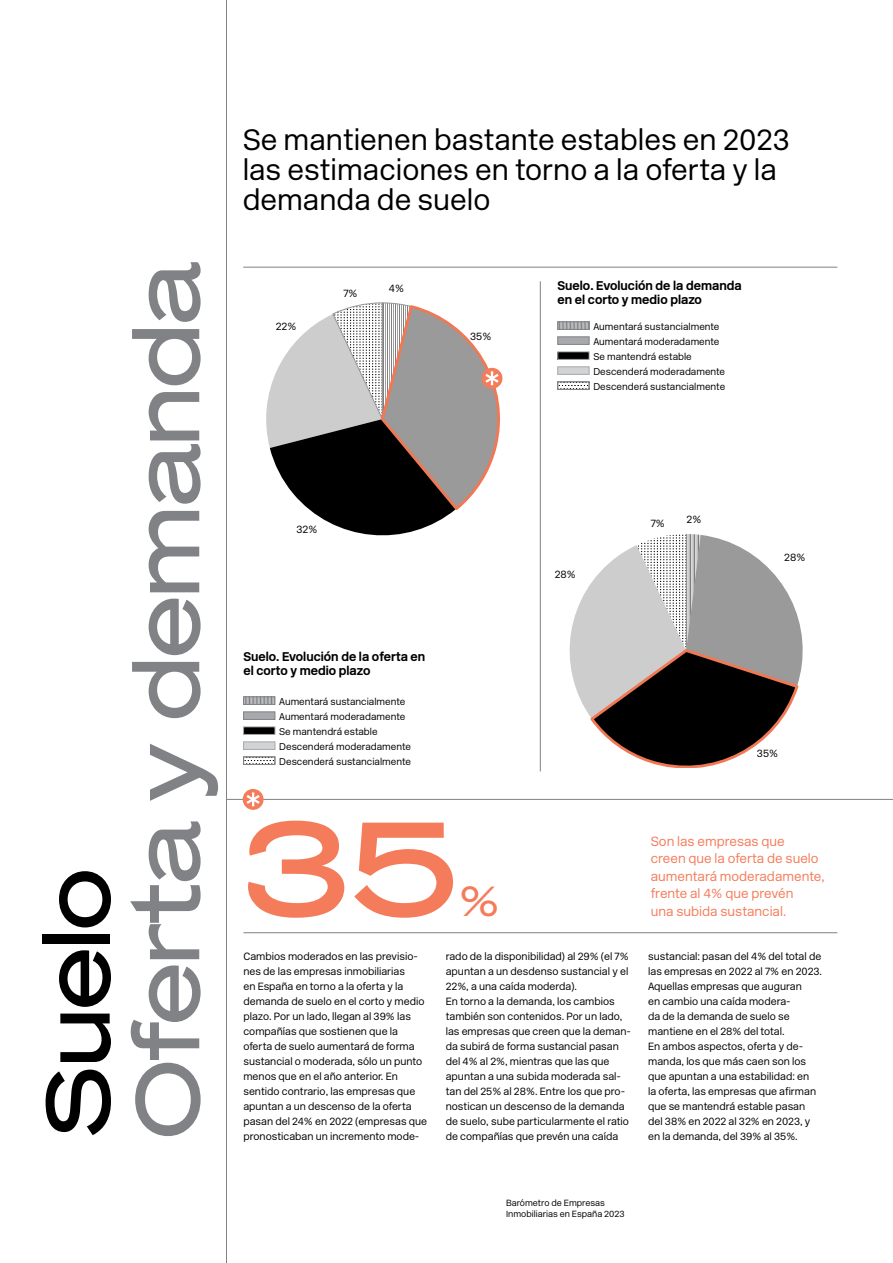
<style>
.page{position:relative;width:893px;height:1263px;background:#fff}
.page>*{position:absolute;margin:0;border:0;box-sizing:border-box;transform-origin:0 0}
.t1{font:133.05px "Mars Extended";color:#f47c5b}
.t2{font:89.55px "Mars Extended";letter-spacing:-.03em;color:#808285}
.t3{font:89.55px "Mars Extended";letter-spacing:-.03em;color:#000}
.t4{font:42px "Mars Extended";color:#f47c5b}
.t5{font:300 29.4px/30px "New Rail Alphabet";color:#000}
.t6{font:300 13.35px/17.5px "New Rail Alphabet";color:#f47c5b}
.t7{font:700 12.6px/14px "New Rail Alphabet";color:#000}
.t8{font:300 10.5px/15px "New Rail Alphabet";color:#000}
.t9{font:300 9.75px/15px "New Rail Alphabet";color:#000}
.t10{font:300 9px/11.4px "New Rail Alphabet";color:#000}
</style>
<div class="page">
<hr style="left:243px;top:932px;width:594px;height:1px;background:#808285">
<hr style="left:540px;top:281px;width:1px;height:490px;background:#808285">
<hr style="left:243px;top:267px;width:594px;height:1px;background:#808285">
<hr style="left:226px;top:0;width:1px;height:1263px;background:#808285">
<svg style="left:245px;top:699px;width:28px;height:4px"></svg>
<div style="left:243px;top:697px;width:32px;height:8px;border:1px solid #808285"></div>
<div style="left:243px;top:712px;width:32px;height:8px;background:#a7a9ac;border:1px solid #808285"></div>
<div style="left:244px;top:727px;width:31px;height:7px;background:#000"></div>
<div style="left:243px;top:727px;width:32px;height:8px;border:1px solid #a7a9ac"></div>
<div style="left:243px;top:742px;width:32px;height:8px;background:#d1d3d4;border:1px solid #a7a9ac"></div>
<svg style="left:245px;top:760px;width:28px;height:2px"></svg>
<div style="left:243px;top:757px;width:32px;height:8px;border:1px solid #808285"></div>
<svg style="left:266px;top:303px;width:236px;height:232px"></svg>
<svg style="left:570px;top:534px;width:233px;height:233px"></svg>
<svg style="left:560px;top:324px;width:27px;height:4px"></svg>
<div style="left:558px;top:322px;width:31px;height:8px;border:1px solid #808285"></div>
<div style="left:558px;top:337px;width:31px;height:8px;background:#a7a9ac;border:1px solid #808285"></div>
<div style="left:558px;top:352px;width:31px;height:7px;background:#000"></div>
<div style="left:558px;top:352px;width:31px;height:8px;border:1px solid #a7a9ac"></div>
<div style="left:558px;top:367px;width:31px;height:8px;background:#d1d3d4;border:1px solid #a7a9ac"></div>
<svg style="left:562px;top:382px;width:28px;height:7px"></svg>
<div style="left:558px;top:382px;width:31px;height:8px;border:1px solid #808285"></div>
<hr style="left:226px;top:799px;width:667px;height:1px;background:#808285">
<div style="left:243px;top:790px;width:20px;height:19px;background:#f47c5b;border-radius:50%"></div>
<div style="left:243px;top:789px;width:21px;height:21px;border:1px solid #f47c5b;border-radius:50%"></div>
<svg style="left:247px;top:792px;width:13px;height:14px"></svg>
<h2 class="t3" style="left:17px;top:1140px;width:274px;rotate:-90deg">Suelo</h2>
<h2 class="t2" style="left:106px;top:1140px;width:879px;rotate:-90deg">Oferta y demanda</h2>
<h3 class="t5" style="left:243px;top:124px;width:549px">Se mantienen bastante estables en 2023 las estimaciones en torno a la oferta y la demanda de suelo</h3>
<p class="t8" style="left:276px;top:319px;width:22px">22%</p>
<p class="t8" style="left:343px;top:285px;width:16px">7%</p>
<p class="t8" style="left:389px;top:281px;width:17px">4%</p>
<p class="t7" style="left:558px;top:279px;width:186px">Suelo. Evolución de la demanda en el corto y medio plazo</p>
<p class="t8" style="left:470px;top:328px;width:23px">35%</p>
<p class="t9" style="left:593px;top:318px;width:133px">Aumentará sustancialmente<br>Aumentará moderadamente<br>Se mantendrá estable<br>Descenderá moderadamente<br>Descenderá sustancialmente</p>
<p class="t8" style="left:296px;top:521px;width:22px">32%</p>
<p class="t7" style="left:243px;top:650px;width:183px">Suelo. Evolución de la oferta en el corto y medio plazo</p>
<p class="t9" style="left:279px;top:693px;width:133px">Aumentará sustancialmente<br>Aumentará moderadamente<br>Se mantendrá estable<br>Descenderá moderadamente<br>Descenderá sustancialmente</p>
<h1 class="t1" style="left:243px;top:777px;width:216px">35</h1>
<h3 class="t4" style="left:460px;top:872px;width:41px">%</h3>
<p class="t8" style="left:555px;top:567px;width:23px">28%</p>
<p class="t8" style="left:651px;top:516px;width:16px">7%</p>
<p class="t8" style="left:687px;top:512px;width:16px">2%</p>
<p class="t8" style="left:784px;top:550px;width:23px">28%</p>
<p class="t8" style="left:757px;top:746px;width:23px">35%</p>
<p class="t6" style="left:651px;top:832px;width:175px">Son las empresas que<br>creen que la oferta de suelo aumentará moderadamente, frente al 4% que prevén<br>una subida sustancial.</p>
<p class="t8" style="left:243px;top:948px;width:185px">Cambios moderados en las previsio&shy;nes de las empresas inmobiliarias<br>en España en torno a la oferta y la demanda de suelo en el corto y medio plazo. Por un lado, llegan al 39% las compañías que sostienen que la oferta de suelo aumentará de forma sustancial o moderada, sólo un punto menos que en el año anterior. En sentido contrario, las empresas que apuntan a un descenso de la oferta pasan del 24% en 2022 (empresas que pronosticaban un incremento mode-</p>
<p class="t8" style="left:446px;top:948px;width:187px">rado de la disponibilidad) al 29% (el 7% apuntan a un desdenso sustancial y el 22%, a una caída moderda).<br>En torno a la demanda, los cambios también son contenidos. Por un lado, las empresas que creen que la deman&shy;da subirá de forma sustancial pasan del 4% al 2%, mientras que las que apuntan a una subida moderada sal&shy;tan del 25% al 28%. Entre los que pro&shy;nostican un descenso de la demanda de suelo, sube particularmente el ratio de compañías que prevén una caída</p>
<p class="t8" style="left:648px;top:948px;width:176px">sustancial: pasan del 4% del total de las empresas en 2022 al 7% en 2023.<br>Aquellas empresas que auguran<br>en cambio una caída modera-<br>da de la demanda de suelo se mantiene en el 28% del total.<br>En ambos aspectos, oferta y de&shy;manda, los que más caen son los que apuntan a una estabilidad: en<br>la oferta, las empresas que afirman que se mantendrá estable pasan del 38% en 2022 al 32% en 2023, y en la demanda, del 39% al 35%.</p>
<p class="t10" style="left:506px;top:1196px;width:120px">Barómetro de Empresas<br>Inmobiliarias en España 2023</p>
</div>
